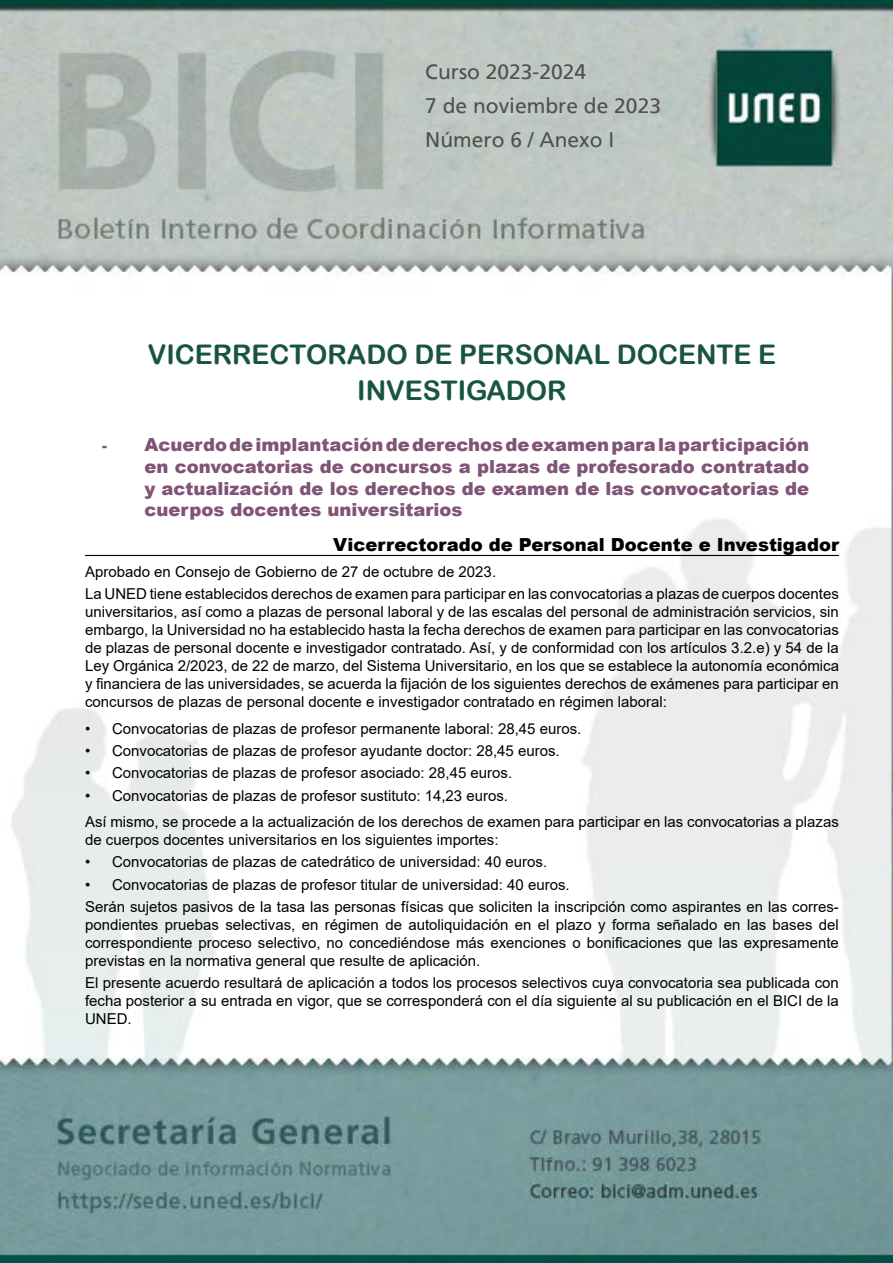
<style>
.page{position:relative;width:893px;height:1263px;background:#fff}
.page>*{position:absolute;margin:0;border:0;box-sizing:border-box;transform-origin:0 0}
.t1{font:27px/36px "Arial Rounded MT Bold";color:#195443;text-align:center}
.t2{font:21px/33.8px "Frutiger";color:#514f50}
.t3{font:900 18px/21.6px "Arial";color:#805476;text-align:justify}
.t4{font:900 18px "Arial";color:#000}
.t5{font:15px/18px "Arial";color:#000}
.s1{font-size:15px}
</style>
<div class="page">
<img style="left:0;top:0;width:892px;height:1263px">
<hr style="left:85px;top:555px;width:754px;height:1px;background:#000">
<h2 class="t2" style="left:425px;top:55px;width:237px">Curso 2023-2024<br>7 de noviembre de 2023<br>Número 6 / Anexo I</h2>
<h1 class="t1" style="left:148px;top:336px;width:630px">VICERRECTORADO DE PERSONAL DOCENTE E<br>INVESTIGADOR</h1>
<p class="t3" style="left:145px;top:434px;width:666px;text-indent:-43px"><span class="s1">-</span> Acuerdo de implantación de derechos de examen para la participación en convocatorias de concursos a plazas de profesorado contratado y actualización de los derechos de examen de las convocatorias de cuerpos docentes universitarios</p>
<p class="t4" style="left:333px;top:531px;width:507px">Vicerrectorado de Personal Docente e Investigador</p>
<p class="t5" style="left:85px;top:561px;width:755px;line-height:22.2px">Aprobado en Consejo de Gobierno de 27 de octubre de 2023.<br>La UNED tiene establecidos derechos de examen para participar en las convocatorias a plazas de cuerpos docentes</p>
<p class="t5" style="left:85px;top:603px;width:755px;text-align:justify">universitarios, así como a plazas de personal laboral y de las escalas del personal de administración servicios, sin embargo, la Universidad no ha establecido hasta la fecha derechos de examen para participar en las convocatorias de plazas de personal docente e investigador contratado. Así, y de conformidad con los artículos 3.2.e) y 54 de la Ley Orgánica 2/2023, de 22 de marzo, del Sistema Universitario, en los que se establece la autonomía económica y financiera de las universidades, se acuerda la fijación de los siguientes derechos de exámenes para participar en concursos de plazas de personal docente e investigador contratado en régimen laboral:</p>
<p class="t5" style="left:85px;top:719px;width:498px">• Convocatorias de plazas de profesor permanente laboral: 28,45 euros.</p>
<p class="t5" style="left:85px;top:742px;width:476px">• Convocatorias de plazas de profesor ayudante doctor: 28,45 euros.</p>
<p class="t5" style="left:85px;top:764px;width:429px">• Convocatorias de plazas de profesor asociado: 28,45 euros.</p>
<p class="t5" style="left:85px;top:782px;width:755px;line-height:26.5px">• Convocatorias de plazas de profesor sustituto: 14,23 euros.<br>Así mismo, se procede a la actualización de los derechos de examen para participar en las convocatorias a plazas</p>
<p class="t5" style="left:85px;top:831px;width:415px">de cuerpos docentes universitarios en los siguientes importes:</p>
<p class="t5" style="left:85px;top:853px;width:464px">• Convocatorias de plazas de catedrático de universidad: 40 euros.</p>
<p class="t5" style="left:85px;top:873px;width:755px;line-height:22.2px">• Convocatorias de plazas de profesor titular de universidad: 40 euros.<br>Serán sujetos pasivos de la tasa las personas físicas que soliciten la inscripción como aspirantes en las corres-</p>
<p class="t5" style="left:85px;top:915px;width:755px;text-align:justify">pondientes pruebas selectivas, en régimen de autoliquidación en el plazo y forma señalado en las bases del correspondiente proceso selectivo, no concediéndose más exenciones o bonificaciones que las expresamente previstas en la normativa general que resulte de aplicación.</p>
<p class="t5" style="left:85px;top:974px;width:755px;text-align:justify">El presente acuerdo resultará de aplicación a todos los procesos selectivos cuya convocatoria sea publicada con fecha posterior a su entrada en vigor, que se corresponderá con el día siguiente al su publicación en el BICI de la UNED.</p>
</div>
